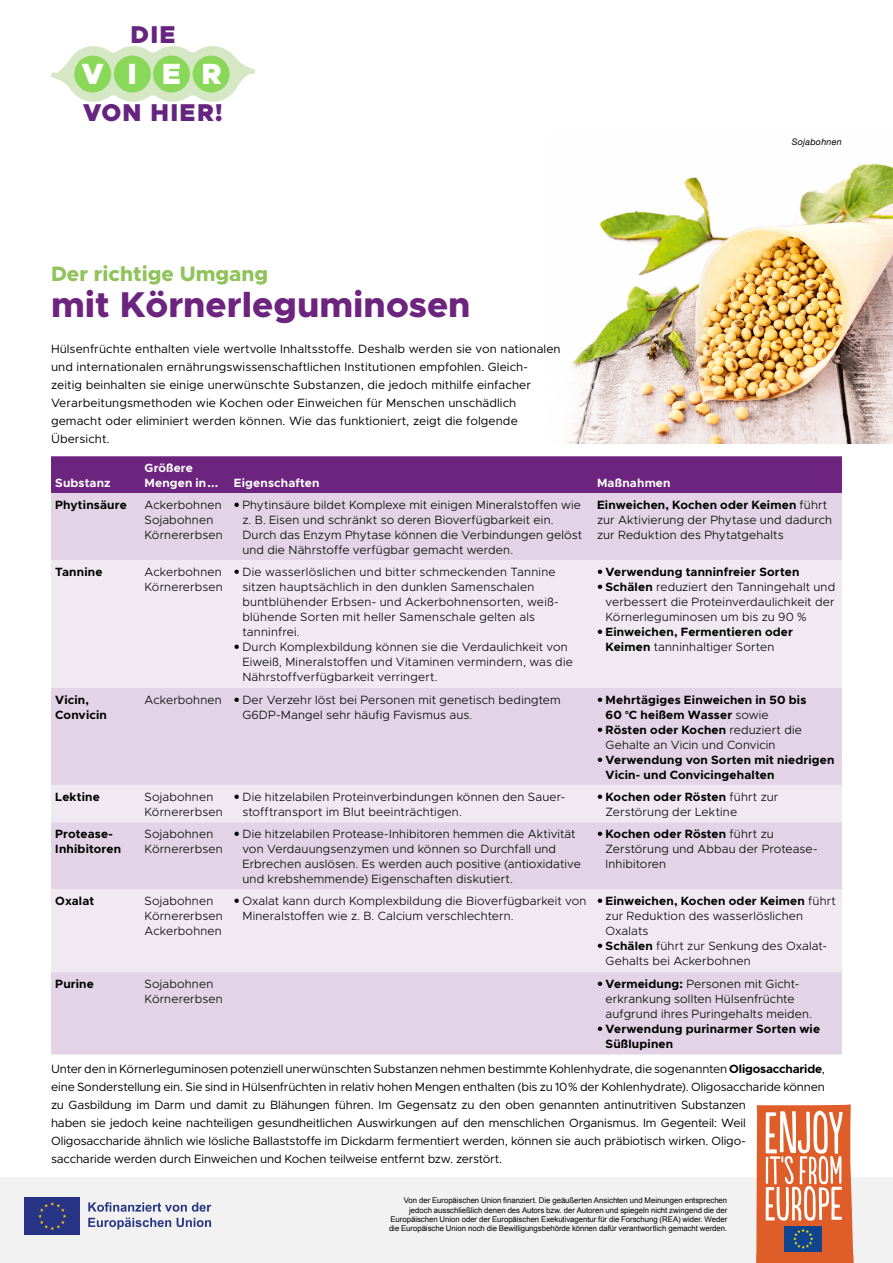
<style>
.page{position:relative;width:893px;height:1263px;background:#fff}
.page>*{position:absolute;margin:0;border:0;box-sizing:border-box;transform-origin:0 0}
.t1{font:800 36px "Metropolis";color:#6d247f}
.t2{font:900 29.4px "Metropolis";color:#fff}
.t3{font:900 24.45px "Metropolis";letter-spacing:.055em;color:#652480}
.t4{font:800 21px "Metropolis";color:#90c35b}
.t5{font:300 12px/15px "Metropolis";letter-spacing:.015em;color:#000}
.t6{font:12px/18px "Metropolis";letter-spacing:-.01em;color:#000}
.t7{font:700 12px/15px "Metropolis";letter-spacing:.015em;color:#000}
.t8{font:700 12px/14.4px "Metropolis";letter-spacing:.015em;color:#fff}
.t9{font:italic 9px "Helvetica Neue";letter-spacing:.025em;color:#000}
.t10{font:7.8px/9.3px "Arial";letter-spacing:-.005em;color:#000;text-align:right}
.s1{font-family:"Helvetica Neue"}
.s2{font-weight:700}
.s3{font-family:"Helvetica Neue";font-weight:300}
.s4{font-weight:300}
.s5{font-family:"Proxima Nova"}
</style>
<div class="page">
<svg style="left:51px;top:46px;width:204px;height:56px"></svg>
<div style="left:74px;top:56px;width:37px;height:36px;background:#8ad859;border-radius:50%"></div>
<div style="left:114px;top:56px;width:37px;height:36px;background:#8ad859;border-radius:50%"></div>
<div style="left:153px;top:56px;width:37px;height:36px;background:#8ad859;border-radius:50%"></div>
<div style="left:193px;top:56px;width:37px;height:36px;background:#8ad859;border-radius:50%"></div>
<div style="left:0;top:1177px;width:893px;height:86px;background:#f2f2f2"></div>
<div style="left:24px;top:1197px;width:56px;height:38px;background:#283485"></div>
<svg style="left:38px;top:1202px;width:28px;height:28px"></svg>
<svg style="left:88px;top:1202px;width:123px;height:27px"></svg>
<svg style="left:756px;top:1104px;width:98px;height:159px"></svg>
<div style="left:51px;top:456px;width:791px;height:37px;background:#6d247f"></div>
<div style="left:51px;top:493px;width:791px;height:561px;background:#e2d3e6"></div>
<svg style="left:51px;top:560px;width:791px;height:412px;background:#eae0ed"></svg>
<img style="left:568px;top:163px;width:325px;height:281px">
<h3 class="t3" style="left:131px;top:19px;width:46px">DIE</h3>
<h2 class="t2" style="left:82px;top:55px;width:142px">VIER</h2>
<h3 class="t3" style="left:83px;top:97px;width:142px">VON HIER!</h3>
<h3 class="t4" style="left:51px;top:260px;width:219px">Der richtige Umgang</h3>
<h1 class="t1" style="left:51px;top:281px;width:421px">mit Körnerleguminosen</h1>
<p class="t6" style="left:51px;top:340px;width:511px">Hülsenfrüchte enthalten viele wertvolle Inhaltsstoffe. Deshalb werden sie von nationalen und internationalen ernährungswissenschaftlichen Institutionen empfohlen. Gleich&shy;zeitig beinhalten sie einige unerwünschte Substanzen, die jedoch mithilfe einfacher Verarbeitungsmethoden wie Kochen oder Einweichen für Menschen unschädlich gemacht oder eliminiert werden können. Wie das funktioniert, zeigt die folgende Übersicht.</p>
<p class="t8" style="left:55px;top:475px;width:57px">Substanz</p>
<p class="t8" style="left:145px;top:461px;width:75px">Größere<br>Mengen in...</p>
<p class="t8" style="left:234px;top:475px;width:87px">Eigenschaften</p>
<p class="t8" style="left:597px;top:475px;width:75px">Maßnahmen</p>
<p class="t9" style="left:792px;top:135px;width:52px">Sojabohnen</p>
<p class="t7" style="left:55px;top:497px;width:73px">Phytinsäure</p>
<p class="t5" style="left:145px;top:497px;width:80px">Ackerbohnen<br>Sojabohnen<br>Körnererbsen</p>
<p class="t5" style="left:242px;top:497px;width:341px;text-indent:-9px"><span class="s1">•</span> Phytinsäure bildet Komplexe mit einigen Mineralstoffen wie z. B. Eisen und schränkt so deren Bioverfügbarkeit ein.<br>Durch das Enzym Phytase können die Verbindungen gelöst und die Nährstoffe verfügbar gemacht werden.</p>
<p class="t5" style="left:597px;top:497px;width:237px"><span class="s2">Einweichen, Kochen oder Keimen</span> führt zur Aktivierung der Phytase und dadurch zur Reduktion des Phytatgehalts</p>
<p class="t7" style="left:55px;top:565px;width:49px">Tannine</p>
<p class="t5" style="left:145px;top:564px;width:80px">Ackerbohnen<br>Körnererbsen</p>
<p class="t5" style="left:242px;top:564px;width:318px;text-indent:-9px"><span class="s1">•</span> Die wasserlöslichen und bitter schmeckenden Tannine sitzen hauptsächlich in den dunklen Samenschalen buntblühender Erbsen- und Ackerbohnensorten, weiß&shy;blühende Sorten mit heller Samenschale gelten als tanninfrei.</p>
<p class="t5" style="left:242px;top:639px;width:332px;text-indent:-9px"><span class="s1">•</span> Durch Komplexbildung können sie die Verdaulichkeit von<br>Eiweiß, Mineralstoffen und Vitaminen vermindern, was die<br>Nährstoffverfügbarkeit verringert.</p>
<p class="t7" style="left:597px;top:565px;width:204px"><span class="s3">•</span> Verwendung tanninfreier Sorten</p>
<p class="t5" style="left:605px;top:579px;width:231px;text-align:justify;text-indent:-9px"><span class="s1">•</span> <span class="s2">Schälen</span> reduziert den Tanningehalt und verbessert die Proteinverdaulichkeit der Körnerleguminosen um bis zu 90 %</p>
<p class="t7" style="left:605px;top:625px;width:189px;text-indent:-9px"><span class="s3">•</span> Einweichen, Fermentieren oder<br>Keimen <span class="s4">tanninhaltiger Sorten</span></p>
<p class="t7" style="left:55px;top:692px;width:53px">Vicin,<br>Convicin</p>
<p class="t5" style="left:242px;top:692px;width:320px;text-indent:-98px">Ackerbohnen <span class="s1">•</span> Der Verzehr löst bei Personen mit genetisch bedingtem<br>G6DP-Mangel sehr häufig Favismus aus.</p>
<p class="t7" style="left:605px;top:692px;width:202px;text-indent:-9px"><span class="s3">•</span> Mehrtägiges Einweichen in 50 bis<br>60 <span class="s5">°</span>C heißem Wasser <span class="s4">sowie</span></p>
<p class="t5" style="left:605px;top:722px;width:198px;text-indent:-9px"><span class="s1">•</span> <span class="s2">Rösten oder Kochen</span> reduziert die<br>Gehalte an Vicin und Convicin</p>
<p class="t7" style="left:605px;top:752px;width:230px;text-indent:-9px"><span class="s3">•</span> Verwendung von Sorten mit niedrigen<br>Vicin- und Convicingehalten</p>
<p class="t7" style="left:55px;top:789px;width:46px">Lektine</p>
<p class="t5" style="left:145px;top:789px;width:80px">Sojabohnen<br>Körnererbsen</p>
<p class="t5" style="left:242px;top:789px;width:324px;text-indent:-9px"><span class="s1">•</span> Die hitzelabilen Proteinverbindungen können den Sauer&shy;stofftransport im Blut beeinträchtigen.</p>
<p class="t5" style="left:605px;top:789px;width:174px;text-indent:-9px"><span class="s1">•</span> <span class="s2">Kochen oder Rösten</span> führt zur<br>Zerstörung der Lektine</p>
<p class="t7" style="left:55px;top:826px;width:67px">Protease-<br>Inhibitoren</p>
<p class="t5" style="left:145px;top:826px;width:80px">Sojabohnen<br>Körnererbsen</p>
<p class="t5" style="left:242px;top:826px;width:340px;text-indent:-9px"><span class="s1">•</span> Die hitzelabilen Protease-Inhibitoren hemmen die Aktivität von Verdauungsenzymen und können so Durchfall und Erbrechen auslösen. Es werden auch positive (antioxidative und krebshemmende) Eigenschaften diskutiert.</p>
<p class="t5" style="left:606px;top:826px;width:213px;text-indent:-9px"><span class="s1">•</span> <span class="s2">Kochen oder Rösten</span> führt zu<br>Zerstörung und Abbau der Protease-<br>Inhibitoren</p>
<p class="t7" style="left:55px;top:894px;width:40px">Oxalat</p>
<p class="t5" style="left:145px;top:894px;width:80px">Sojabohnen<br>Körnererbsen<br>Ackerbohnen</p>
<p class="t5" style="left:242px;top:894px;width:346px;text-indent:-9px"><span class="s1">•</span> Oxalat kann durch Komplexbildung die Bioverfügbarkeit von<br>Mineralstoffen wie z. B. Calcium verschlechtern.</p>
<p class="t5" style="left:606px;top:894px;width:232px;text-indent:-9px"><span class="s1">•</span> <span class="s2">Einweichen, Kochen oder Keimen</span> führt zur Reduktion des wasserlöslichen<br>Oxalats</p>
<p class="t5" style="left:606px;top:939px;width:223px;text-indent:-9px"><span class="s1">•</span> <span class="s2">Schälen</span> führt zur Senkung des Oxalat-<br>Gehalts bei Ackerbohnen</p>
<p class="t7" style="left:55px;top:976px;width:40px">Purine</p>
<p class="t5" style="left:145px;top:976px;width:80px">Sojabohnen<br>Körnererbsen</p>
<p class="t5" style="left:606px;top:976px;width:208px;text-indent:-9px"><span class="s1">•</span> <span class="s2">Vermeidung:</span> Personen mit Gicht&shy;erkrankung sollten Hülsenfrüchte aufgrund ihres Puringehalts meiden.</p>
<p class="t7" style="left:606px;top:1021px;width:216px;text-indent:-9px"><span class="s3">•</span> Verwendung purinarmer Sorten wie<br>Süßlupinen</p>
<p class="t6" style="left:51px;top:1060px;width:775px">Unter den in Körnerleguminosen potenziell unerwünschten Substanzen nehmen bestimmte Kohlenhydrate, die sogenannten <span class="s2">Oligosaccharide</span>, eine Sonderstellung ein. Sie sind in Hülsenfrüchten in relativ hohen Mengen enthalten (bis zu 10% der Kohlenhydrate). Oligosaccharide können zu Gasbildung im Darm und damit zu Blähungen führen. Im Gegensatz zu den oben genannten antinutritiven Substanzen<br>haben sie jedoch keine nachteiligen gesundheitlichen Auswirkungen auf den menschlichen Organismus. Im Gegenteil: Weil Oligosaccharide ähnlich wie lösliche Ballaststoffe im Dickdarm fermentiert werden, können sie auch präbiotisch wirken. Oligo-<br>saccharide werden durch Einweichen und Kochen teilweise entfernt bzw. zerstört.</p>
<p class="t10" style="left:389px;top:1196px;width:340px">Von der Europäischen Union finanziert. Die geäußerten Ansichten und Meinungen entsprechen jedoch ausschließlich denen des Autors bzw. der Autoren und spiegeln nicht zwingend die der Europäischen Union oder der Europäischen Exekutivagentur für die Forschung (REA) wider. Weder die Europäische Union noch die Bewilligungsbehörde können dafür verantwortlich gemacht werden.</p>
</div>
